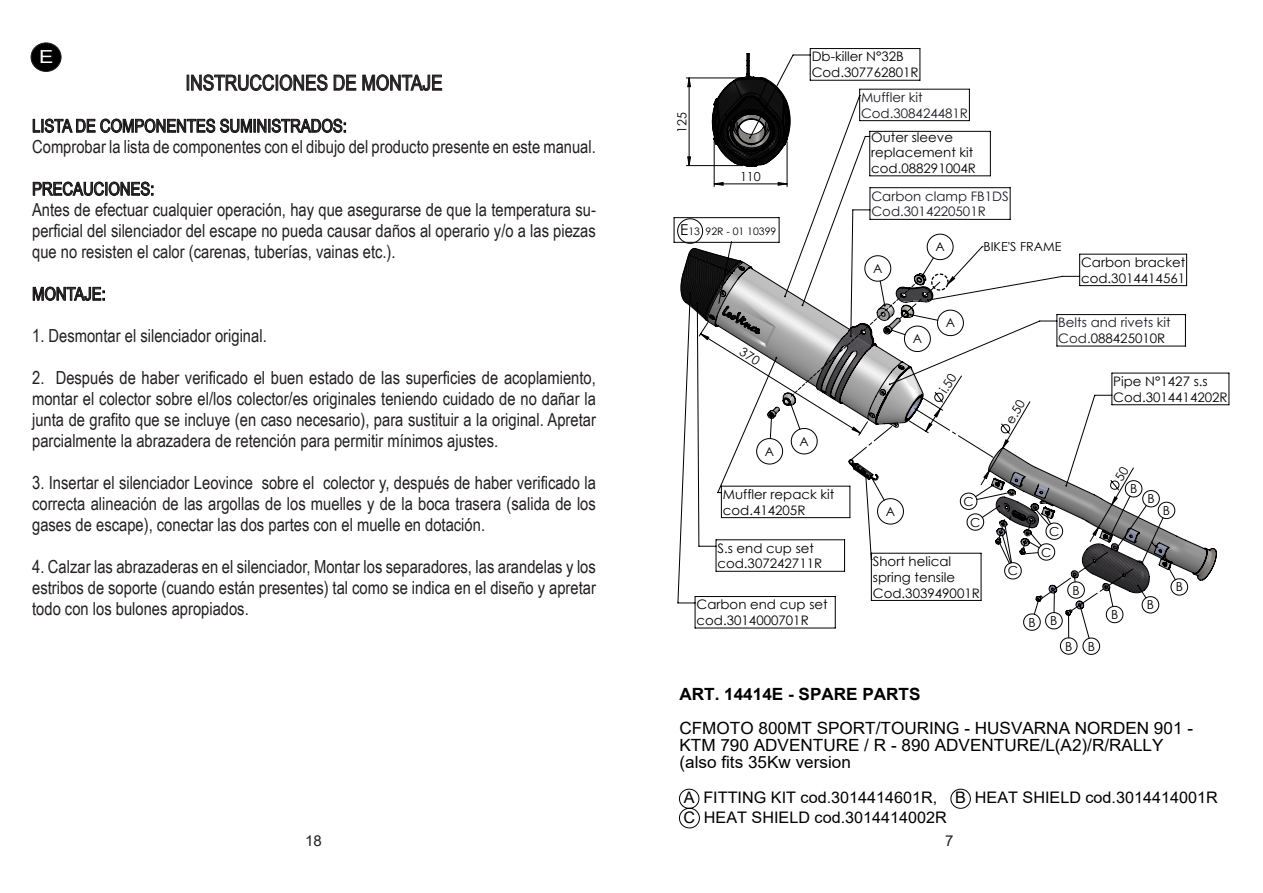
<style>
.page{position:relative;width:1263px;height:893px;background:#fff}
.page>*{position:absolute;margin:0;border:0;box-sizing:border-box;transform-origin:0 0}
.t1{font:21px "Arial Narrow";color:#231f20}
.t2{font:18px/21px "Arial Narrow";color:#231f20;text-align:justify}
.t3{font:18px "Arial";color:#fff;scale:1.19 1}
.t4{font:16.8px/34.2px "Arial";color:#000}
.t5{font:15.9px/19.4px "Arial";color:#000}
.t6{font:15px "Arial";color:#231f20}
.t7{font:13.05px/15.8px "Century Gothic";color:#000}
.t8{font:13.05px/15.8px "Century Gothic";color:#191924}
.t9{font:12.6px "Century Gothic";color:#000}
.t10{font:12.45px "Century Gothic";color:#000}
.t11{font:10.35px "Century Gothic";color:#000}
.s1{font-size:15px}
.s2{color:#000}
.s3{font-weight:700}
</style>
<div class="page">
<svg style="left:679px;top:789px;width:292px;height:39px"></svg>
<svg style="left:786px;top:89px;width:443px;height:317px"></svg>
<svg style="left:673px;top:217px;width:491px;height:422px"></svg>
<hr style="left:787px;top:142px;width:1px;height:45px;background:#000">
<hr style="left:714px;top:141px;width:1px;height:46px;background:#000">
<hr style="left:686px;top:165px;width:57px;height:1px;background:#000">
<hr style="left:686px;top:78px;width:59px;height:1px;background:#000">
<svg style="left:714px;top:182px;width:74px;height:4px"></svg>
<svg style="left:687px;top:77px;width:4px;height:89px"></svg>
<svg style="left:680px;top:247px;width:537px;height:369px"></svg>
<svg style="left:712px;top:48px;width:208px;height:119px"></svg>
<svg style="left:187px;top:74px;width:141px;height:17px"></svg>
<svg style="left:334px;top:75px;width:22px;height:16px"></svg>
<svg style="left:362px;top:74px;width:80px;height:17px"></svg>
<svg style="left:33px;top:119px;width:313px;height:14px"></svg>
<svg style="left:33px;top:182px;width:120px;height:14px"></svg>
<svg style="left:33px;top:287px;width:72px;height:14px"></svg>
<div style="left:31px;top:43px;width:30px;height:28px;background:#000001;border-radius:50%"></div>
<div style="left:31px;top:43px;width:30px;height:29px;border:1px solid #231f20;border-radius:50%"></div>
<svg style="left:1089px;top:465px;width:45px;height:77px"></svg>
<svg style="left:689px;top:241px;width:341px;height:244px"></svg>
<p class="t3" style="left:39px;top:44px;width:13px">E</p>
<p class="t1" style="left:186px;top:67px;width:259px">INSTRUCCIONES DE MONTAJE</p>
<p class="t2" style="left:32px;top:115px;width:316px">LISTA DE COMPONENTES SUMINISTRADOS:</p>
<p class="t2" style="left:32px;top:136px;width:565px">Comprobar la lista de componentes con el dibujo del producto presente en este manual.</p>
<p class="t2" style="left:32px;top:178px;width:124px">PRECAUCIONES:</p>
<p class="t2" style="left:32px;top:199px;width:565px">Antes de efectuar cualquier operación, hay que asegurarse de que la temperatura su&shy;perficial del silenciador del escape no pueda causar daños al operario y/o a las piezas que no resisten el calor (carenas, tuberías, vainas etc.).</p>
<p class="t2" style="left:32px;top:283px;width:75px">MONTAJE:</p>
<p class="t2" style="left:32px;top:325px;width:236px">1. Desmontar el silenciador original.</p>
<p class="t2" style="left:32px;top:367px;width:565px">2. Después de haber verificado el buen estado de las superficies de acoplamiento, montar el colector sobre el/los colector/es originales teniendo cuidado de no dañar la junta de grafito que se incluye (en caso necesario), para sustituir a la original. Apretar parcialmente la abrazadera de retención para permitir mínimos ajustes.</p>
<p class="t2" style="left:32px;top:472px;width:565px">3. Insertar el silenciador Leovince sobre el colector y, después de haber verificado la correcta alineación de las argollas de los muelles y de la boca trasera (salida de los gases de escape), conectar las dos partes con el muelle en dotación.</p>
<p class="t2" style="left:32px;top:556px;width:565px">4. Calzar las abrazaderas en el silenciador, Montar los separadores, las arandelas y los estribos de soporte (cuando están presentes) tal como se indica en el diseño y apretar todo con los bulones apropiados.</p>
<p class="t9" style="left:673px;top:133px;width:22px;rotate:-90deg">125</p>
<p class="t10" style="left:740px;top:168px;width:22px">110</p>
<p class="t11" style="left:680px;top:224px;width:98px"><span class="s1">E</span>13 92R - 01 10399</p>
<p class="t10" style="left:765px;top:443px;width:11px">A</p>
<p class="t7" style="left:812px;top:49px;width:109px">Db-killer N°32B<br>Cod.307762801R</p>
<p class="t8" style="left:861px;top:89px;width:109px">Muffler kit<br>Cod.308424481R</p>
<p class="t7" style="left:871px;top:129px;width:106px">Outer sleeve replacement kit cod.088291004R</p>
<p class="t8" style="left:871px;top:188px;width:139px">Carbon clamp FB1DS<br>Cod.3014220501R</p>
<p class="t10" style="left:799px;top:433px;width:11px">A</p>
<p class="t10" style="left:873px;top:260px;width:11px">A</p>
<p class="t10" style="left:935px;top:238px;width:11px">A</p>
<p class="t10" style="left:913px;top:330px;width:11px">A</p>
<p class="t10" style="left:946px;top:314px;width:11px">A</p>
<p class="t9" style="left:935px;top:387px;width:21px;rotate:-57deg">i.50</p>
<p class="t10" style="left:983px;top:238px;width:79px">BIKE'S FRAME</p>
<p class="t7" style="left:1081px;top:254px;width:106px">Carbon bracket cod.3014414561</p>
<p class="t9" style="left:1001px;top:418px;width:27px;rotate:-60deg">e.50</p>
<p class="t8" style="left:1058px;top:315px;width:114px">Belts and rivets kit<br>Cod.<span class="s2">088425010R</span></p>
<p class="t7" style="left:1113px;top:373px;width:116px">Pipe N°1427 s.s<br>Cod.3014414202R</p>
<p class="t7" style="left:723px;top:486px;width:113px">Muffler repack kit cod.414205R</p>
<p class="t10" style="left:886px;top:503px;width:11px">A</p>
<p class="t10" style="left:963px;top:493px;width:12px">C</p>
<p class="t10" style="left:970px;top:513px;width:12px">C</p>
<p class="t10" style="left:1049px;top:522px;width:12px">C</p>
<p class="t10" style="left:1130px;top:480px;width:9px">B</p>
<p class="t10" style="left:1147px;top:490px;width:9px">B</p>
<p class="t10" style="left:1163px;top:502px;width:9px">B</p>
<p class="t7" style="left:717px;top:540px;width:106px">S.s end cup set cod.307242711R</p>
<p class="t7" style="left:696px;top:597px;width:133px">Carbon end cup set cod.3014000701R</p>
<p class="t7" style="left:873px;top:553px;width:109px">Short helical spring tensile<br>Cod.303949001R</p>
<p class="t10" style="left:1008px;top:562px;width:12px">C</p>
<p class="t10" style="left:1041px;top:543px;width:12px">C</p>
<p class="t10" style="left:1028px;top:613px;width:31px">B B</p>
<p class="t10" style="left:1072px;top:581px;width:9px">B</p>
<p class="t10" style="left:1111px;top:606px;width:9px">B</p>
<p class="t10" style="left:1147px;top:596px;width:9px">B</p>
<p class="t10" style="left:1176px;top:578px;width:9px">B</p>
<p class="t10" style="left:1065px;top:637px;width:31px">B B</p>
<p class="t4" style="left:679px;top:677px;width:515px"><span class="s3">ART. 14414E - SPARE PARTS<br></span>CFMOTO 800MT SPORT/TOURING - HUSVARNA NORDEN 901 -</p>
<p class="t4" style="left:679px;top:737px;width:486px;line-height:17.1px">KTM 790 ADVENTURE / R - 890 ADVENTURE/L(A2)/R/RALLY (also fits 35Kw version</p>
<p class="t5" style="left:683px;top:788px;width:536px">A FITTING KIT cod.3014414601R, B HEAT SHIELD cod.3014414001R<br>C HEAT SHIELD cod.3014414002R</p>
<p class="t6" style="left:305px;top:830px;width:18px">18</p>
<p class="t6" style="left:945px;top:830px;width:10px">7</p>
</div>
